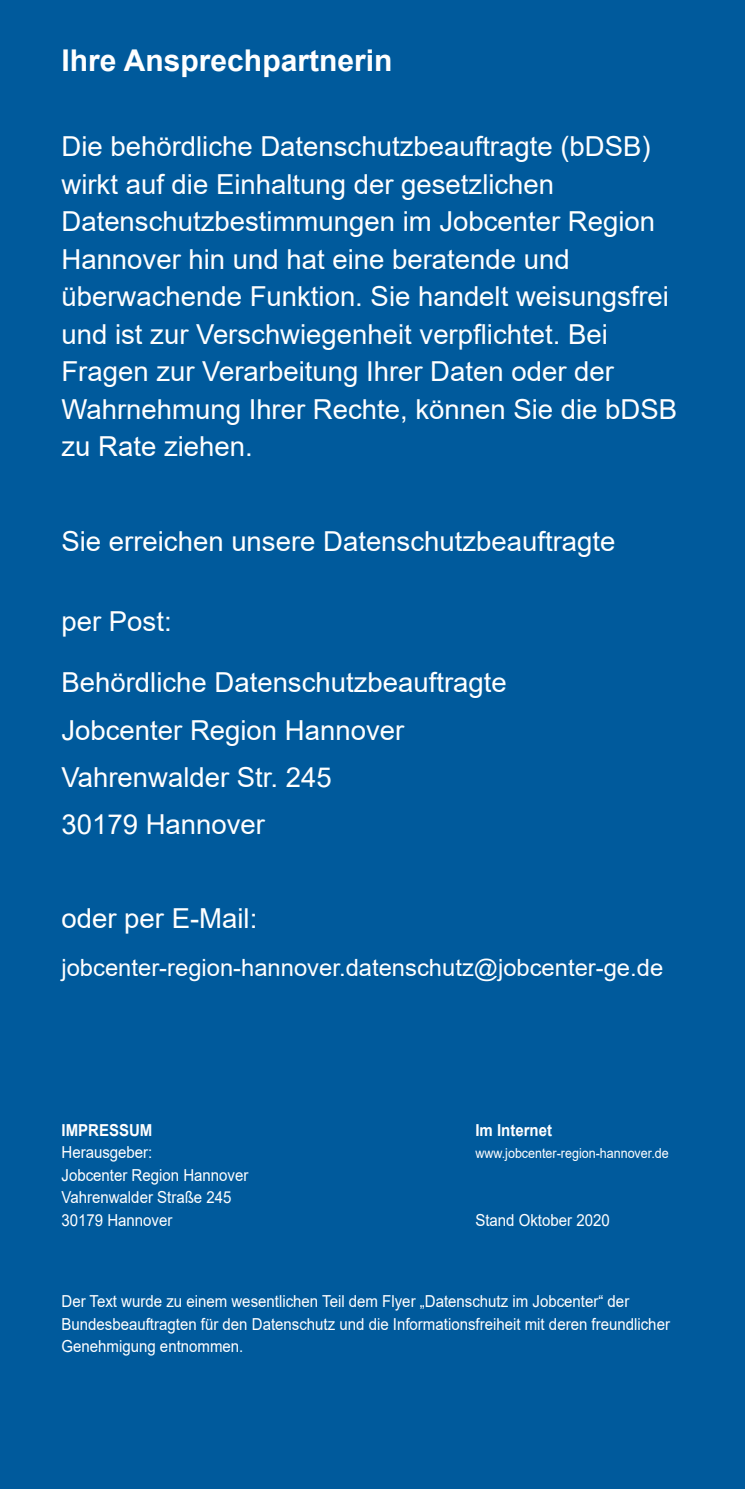
<style>
.page{position:relative;width:745px;height:1489px;background:#fff}
.page>*{position:absolute;margin:0;border:0;box-sizing:border-box;transform-origin:0 0}
.t1{font:700 30px "Arial";color:#fff}
.t2{font:27.5px/37.5px "Arial";color:#fff}
.t3{font:23.75px "Arial";color:#fff}
.t4{font:16.5px/22.5px "Arial";color:#fff;scale:.91 1}
.t5{font:700 16.5px "Arial";color:#fff;scale:.91 1}
.t6{font:13.75px "Arial";color:#fff;scale:.91 1}
</style>
<div class="page">
<div style="left:0;top:0;width:744px;height:1488px;background:#005a9c"></div>
<p class="t1" style="left:61px;top:40px;width:332px">Ihre Ansprechpartnerin</p>
<p class="t2" style="left:61px;top:128px;width:616px">Die behördliche Datenschutzbeauftragte (bDSB) wirkt auf die Einhaltung der gesetzlichen Datenschutzbestimmungen im Jobcenter Region Hannover hin und hat eine beratende und überwachende Funktion. Sie handelt weisungsfrei und ist zur Verschwiegenheit verpflichtet. Bei Fragen zur Verarbeitung Ihrer Daten oder der Wahrnehmung Ihrer Rechte, können Sie die bDSB zu Rate ziehen.</p>
<p class="t2" style="left:61px;top:522px;width:555px">Sie erreichen unsere Datenschutzbeauftragte</p>
<p class="t2" style="left:61px;top:602px;width:112px">per Post:</p>
<p class="t2" style="left:61px;top:663px;width:446px">Behördliche Datenschutzbeauftragte</p>
<p class="t2" style="left:61px;top:711px;width:344px">Jobcenter Region Hannover</p>
<p class="t2" style="left:61px;top:758px;width:272px">Vahrenwalder Str. 245</p>
<p class="t2" style="left:61px;top:805px;width:205px">30179 Hannover</p>
<p class="t2" style="left:61px;top:899px;width:197px">oder per E-Mail:</p>
<p class="t3" style="left:61px;top:950px;width:603px">jobcenter-region-hannover.datenschutz@jobcenter-ge.de</p>
<p class="t5" style="left:61px;top:1118px;width:101px">IMPRESSUM</p>
<p class="t4" style="left:61px;top:1141px;width:101px">Herausgeber:</p>
<p class="t4" style="left:61px;top:1163px;width:207px">Jobcenter Region Hannover</p>
<p class="t4" style="left:61px;top:1186px;width:188px">Vahrenwalder Straße 245</p>
<p class="t4" style="left:61px;top:1208px;width:123px">30179 Hannover</p>
<p class="t5" style="left:475px;top:1118px;width:86px">Im Internet</p>
<p class="t6" style="left:475px;top:1144px;width:214px">www.jobcenter-region-hannover.de</p>
<p class="t4" style="left:475px;top:1208px;width:149px">Stand Oktober 2020</p>
<p class="t4" style="left:61px;top:1289px;width:669px">Der Text wurde zu einem wesentlichen Teil dem Flyer „Datenschutz im Jobcenter“ der<br>Bundesbeauftragten für den Datenschutz und die Informationsfreiheit mit deren freundlicher</p>
<p class="t4" style="left:61px;top:1334px;width:201px">Genehmigung entnommen.</p>
</div>
